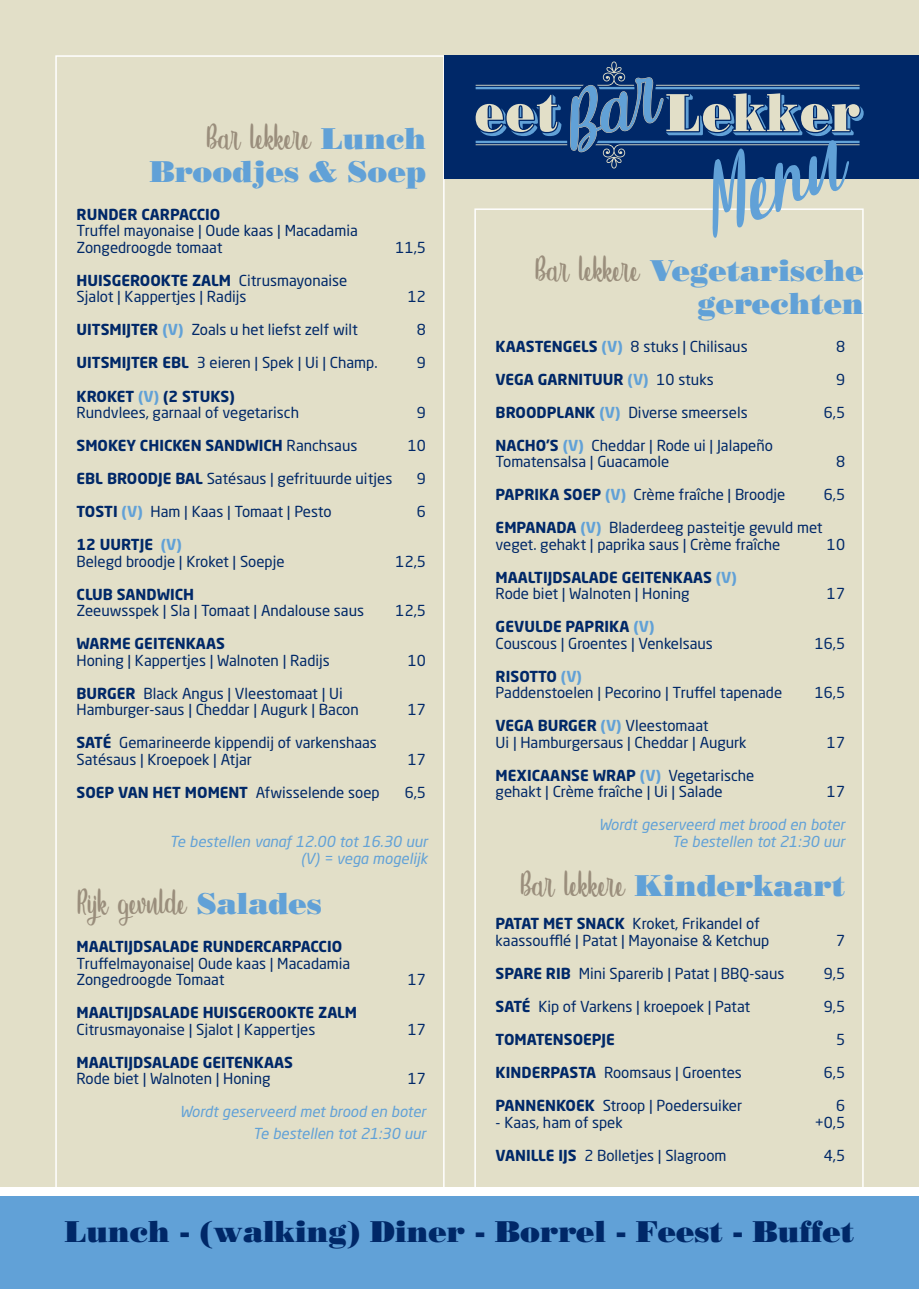
<style>
.page{position:relative;width:919px;height:1289px;background:#fff}
.page>*{position:absolute;margin:0;border:0;box-sizing:border-box;transform-origin:0 0}
.t1{font:italic 118.2px "Sweet Hipster";color:#61a1d7;scale:1.12 1}
.t2{font:42px "Sweet Hipster";color:#9a8e7c}
.t3{font:30px/33px "Bodoni Poster";color:#61a1d7;text-align:right}
.t4{font:30px "Bodoni Poster";color:#002868}
.t5{font:15px/16.5px "Neo Sans Std";color:#002868}
.t6{font:700 15px/16.5px "Neo Sans Std";color:#002868}
.t7{font:italic 15px/16.5px "Neo Sans Std";color:#61a1d7;text-align:right}
.s1{font-family:"Bodoni Poster";font-size:30px;color:#61a1d7}
.s2{font-weight:700}
.s3{font-weight:700;color:#61a1d7}
.s4{font-weight:400}
.s5{font-family:"Sweet Hipster";font-size:42px;color:#9a8e7c}
.s6{color:#61a1d7}
</style>
<div class="page">
<div style="left:0;top:0;width:918px;height:1288px;background:#e2dfc8"></div>
<div style="left:0;top:1191px;width:918px;height:97px;background:#61a1d7"></div>
<div style="left:0;top:1186px;width:918px;height:9px;background:#fff"></div>
<div style="left:444px;top:55px;width:474px;height:124px;background:#002868"></div>
<svg style="left:475px;top:61px;width:388px;height:107px"></svg>
<h2 class="t2" style="left:205px;top:118px;width:222px">Bar lekkere <span class="s1">Lunch</span></h2>
<h3 class="t3" style="left:150px;top:154px;width:278px">Broodjes &amp; Soep</h3>
<p class="t6" style="left:77px;top:206px;width:145px">RUNDER CARPACCIO</p>
<p class="t5" style="left:77px;top:222px;width:283px">Truffel mayonaise | Oude kaas | Macadamia<br>Zongedroogde tomaat</p>
<p class="t5" style="left:395px;top:239px;width:32px">11,5</p>
<p class="t5" style="left:77px;top:272px;width:272px"><span class="s2">HUISGEROOKTE ZALM</span> Citrusmayonaise<br>Sjalot | Kappertjes | Radijs</p>
<p class="t5" style="left:408px;top:288px;width:20px">12</p>
<p class="t5" style="left:77px;top:321px;width:283px"><span class="s2">UITSMIJTER</span> <span class="s3">(V)</span> Zoals u het liefst zelf wilt</p>
<p class="t5" style="left:417px;top:321px;width:11px">8</p>
<p class="t5" style="left:77px;top:354px;width:302px"><span class="s2">UITSMIJTER EBL</span> 3 eieren | Spek | Ui | Champ.</p>
<p class="t5" style="left:417px;top:354px;width:11px">9</p>
<p class="t5" style="left:77px;top:387px;width:224px"><span class="s2">KROKET</span> <span class="s3">(V)</span> <span class="s2">(2 STUKS)<br></span>Rundvlees, garnaal of vegetarisch</p>
<p class="t5" style="left:417px;top:404px;width:11px">9</p>
<p class="t6" style="left:77px;top:437px;width:282px">SMOKEY CHICKEN SANDWICH <span class="s4">Ranchsaus</span></p>
<p class="t5" style="left:408px;top:437px;width:20px">10</p>
<p class="t5" style="left:77px;top:470px;width:317px"><span class="s2">EBL BROODJE BAL</span> Satésaus | gefrituurde uitjes</p>
<p class="t5" style="left:417px;top:470px;width:11px">9</p>
<p class="t5" style="left:77px;top:503px;width:256px"><span class="s2">TOSTI</span> <span class="s3">(V)</span> Ham | Kaas | Tomaat | Pesto</p>
<p class="t5" style="left:417px;top:503px;width:11px">6</p>
<p class="t5" style="left:77px;top:536px;width:209px"><span class="s2">12 UURTJE</span> <span class="s3">(V)<br></span>Belegd broodje | Kroket | Soepje</p>
<p class="t5" style="left:395px;top:552px;width:32px">12,5</p>
<p class="t6" style="left:77px;top:585px;width:119px">CLUB SANDWICH</p>
<p class="t5" style="left:77px;top:602px;width:289px">Zeeuwsspek | Sla | Tomaat | Andalouse saus</p>
<p class="t5" style="left:395px;top:602px;width:32px">12,5</p>
<p class="t6" style="left:77px;top:635px;width:150px">WARME GEITENKAAS</p>
<p class="t5" style="left:77px;top:651px;width:255px">Honing | Kappertjes | Walnoten | Radijs</p>
<p class="t5" style="left:408px;top:651px;width:20px">10</p>
<p class="t5" style="left:77px;top:684px;width:284px"><span class="s2">BURGER</span> Black Angus | Vleestomaat | Ui<br>Hamburger-saus | Cheddar | Augurk | Bacon</p>
<p class="t5" style="left:408px;top:701px;width:20px">17</p>
<p class="t5" style="left:77px;top:734px;width:302px"><span class="s2">SATÉ</span> Gemarineerde kippendij of varkenshaas<br>Satésaus | Kroepoek | Atjar</p>
<p class="t5" style="left:408px;top:750px;width:20px">17</p>
<p class="t6" style="left:77px;top:783px;width:304px">SOEP VAN HET MOMENT <span class="s4">Afwisselende soep</span></p>
<p class="t5" style="left:404px;top:783px;width:23px">6,5</p>
<p class="t7" style="left:170px;top:833px;width:259px">Te bestellen vanaf 12.00 tot 16.30 uur (V) = vega mogelijk</p>
<h2 class="t2" style="left:77px;top:883px;width:247px">Rijk gevulde <span class="s1">Salades</span></h2>
<p class="t6" style="left:77px;top:938px;width:267px">MAALTIJDSALADE RUNDERCARPACCIO</p>
<p class="t5" style="left:77px;top:954px;width:275px">Truffelmayonaise| Oude kaas | Macadamia<br>Zongedroogde Tomaat</p>
<p class="t5" style="left:408px;top:971px;width:20px">17</p>
<p class="t6" style="left:77px;top:1004px;width:282px">MAALTIJDSALADE HUISGEROOKTE ZALM</p>
<p class="t5" style="left:77px;top:1020px;width:240px">Citrusmayonaise | Sjalot | Kappertjes</p>
<p class="t5" style="left:408px;top:1020px;width:20px">17</p>
<p class="t6" style="left:77px;top:1053px;width:218px">MAALTIJDSALADE GEITENKAAS</p>
<p class="t5" style="left:77px;top:1070px;width:195px">Rode biet | Walnoten | Honing</p>
<p class="t5" style="left:408px;top:1070px;width:20px">17</p>
<p class="t7" style="left:180px;top:1100px;width:248px;line-height:21.6px">Wordt geserveerd met brood en boter<br>Te bestellen tot 21:30 uur</p>
<h1 class="t1" style="left:675px;top:161px;width:133px;rotate:-22deg">Menu</h1>
<h3 class="t3" style="left:533px;top:253px;width:331px"><span class="s5">Bar lekkere</span> Vegetarische gerechten</h3>
<p class="t5" style="left:495px;top:338px;width:253px"><span class="s2">KAASTENGELS</span> <span class="s3">(V)</span> 8 stuks | Chilisaus</p>
<p class="t5" style="left:836px;top:338px;width:11px">8</p>
<p class="t6" style="left:495px;top:370px;width:219px">VEGA GARNITUUR <span class="s6">(V)</span> <span class="s4">10 stuks</span></p>
<p class="t5" style="left:836px;top:371px;width:11px">9</p>
<p class="t5" style="left:495px;top:404px;width:253px"><span class="s2">BROODPLANK</span> <span class="s3">(V)</span> Diverse smeersels</p>
<p class="t5" style="left:823px;top:404px;width:23px">6,5</p>
<p class="t5" style="left:495px;top:437px;width:279px"><span class="s2">NACHO’S</span> <span class="s3">(V)</span> Cheddar | Rode ui | Jalapeño<br>Tomatensalsa | Guacamole</p>
<p class="t5" style="left:836px;top:453px;width:11px">8</p>
<p class="t5" style="left:495px;top:486px;width:291px"><span class="s2">PAPRIKA SOEP</span> <span class="s3">(V)</span> Crème fraîche | Broodje</p>
<p class="t5" style="left:823px;top:486px;width:23px">6,5</p>
<p class="t5" style="left:495px;top:519px;width:328px"><span class="s2">EMPANADA</span> <span class="s3">(V)</span> Bladerdeeg pasteitje gevuld met veget. gehakt | paprika saus | Crème fraîche</p>
<p class="t5" style="left:826px;top:536px;width:20px">10</p>
<p class="t6" style="left:495px;top:568px;width:243px">MAALTIJDSALADE GEITENKAAS <span class="s6">(V)<br></span><span class="s4">Rode biet | Walnoten | Honing</span></p>
<p class="t5" style="left:495px;top:618px;width:219px"><span class="s2">GEVULDE PAPRIKA</span> <span class="s3">(V)<br></span>Couscous | Groentes | Venkelsaus</p>
<p class="t5" style="left:495px;top:668px;width:288px"><span class="s2">RISOTTO</span> <span class="s3">(V)<br></span>Paddenstoelen | Pecorino | Truffel tapenade</p>
<p class="t5" style="left:495px;top:717px;width:252px"><span class="s2">VEGA BURGER</span> <span class="s3">(V)</span> Vleestomaat<br>Ui | Hamburgersaus | Cheddar | Augurk</p>
<p class="t5" style="left:826px;top:585px;width:20px">17</p>
<p class="t5" style="left:814px;top:635px;width:32px">16,5</p>
<p class="t5" style="left:814px;top:684px;width:32px">16,5</p>
<p class="t5" style="left:826px;top:734px;width:20px">17</p>
<p class="t5" style="left:495px;top:767px;width:260px"><span class="s2">MEXICAANSE WRAP</span> <span class="s3">(V)</span> Vegetarische gehakt | Crème fraîche | Ui | Salade</p>
<p class="t5" style="left:826px;top:783px;width:20px">17</p>
<p class="t7" style="left:598px;top:816px;width:248px">Wordt geserveerd met brood en boter<br>Te bestellen tot 21:30 uur</p>
<h3 class="t3" style="left:519px;top:869px;width:327px"><span class="s5">Bar lekkere</span> Kinderkaart</h3>
<p class="t5" style="left:495px;top:915px;width:275px"><span class="s2">PATAT MET SNACK</span> Kroket, Frikandel of kaassoufflé | Patat | Mayonaise &amp; Ketchup</p>
<p class="t5" style="left:836px;top:932px;width:11px">7</p>
<p class="t5" style="left:495px;top:965px;width:290px"><span class="s2">SPARE RIB</span> Mini Sparerib | Patat | BBQ-saus</p>
<p class="t5" style="left:823px;top:965px;width:23px">9,5</p>
<p class="t5" style="left:495px;top:998px;width:256px"><span class="s2">SATÉ</span> Kip of Varkens | kroepoek | Patat</p>
<p class="t5" style="left:823px;top:998px;width:23px">9,5</p>
<p class="t6" style="left:495px;top:1030px;width:121px">TOMATENSOEPJE</p>
<p class="t5" style="left:836px;top:1031px;width:11px">5</p>
<p class="t5" style="left:495px;top:1064px;width:248px"><span class="s2">KINDERPASTA</span> Roomsaus | Groentes</p>
<p class="t5" style="left:823px;top:1064px;width:23px">6,5</p>
<p class="t5" style="left:495px;top:1097px;width:248px"><span class="s2">PANNENKOEK</span> Stroop | Poedersuiker</p>
<p class="t5" style="left:836px;top:1097px;width:11px">6</p>
<p class="t5" style="left:495px;top:1113px;width:129px">- Kaas, ham of spek</p>
<p class="t5" style="left:814px;top:1113px;width:32px">+0,5</p>
<p class="t5" style="left:495px;top:1146px;width:232px"><span class="s2">VANILLE IJS</span> 2 Bolletjes | Slagroom</p>
<p class="t5" style="left:823px;top:1146px;width:23px">4,5</p>
<h3 class="t4" style="left:65px;top:1213px;width:790px">Lunch - (walking) Diner - Borrel - Feest - Buffet</h3>
</div>
